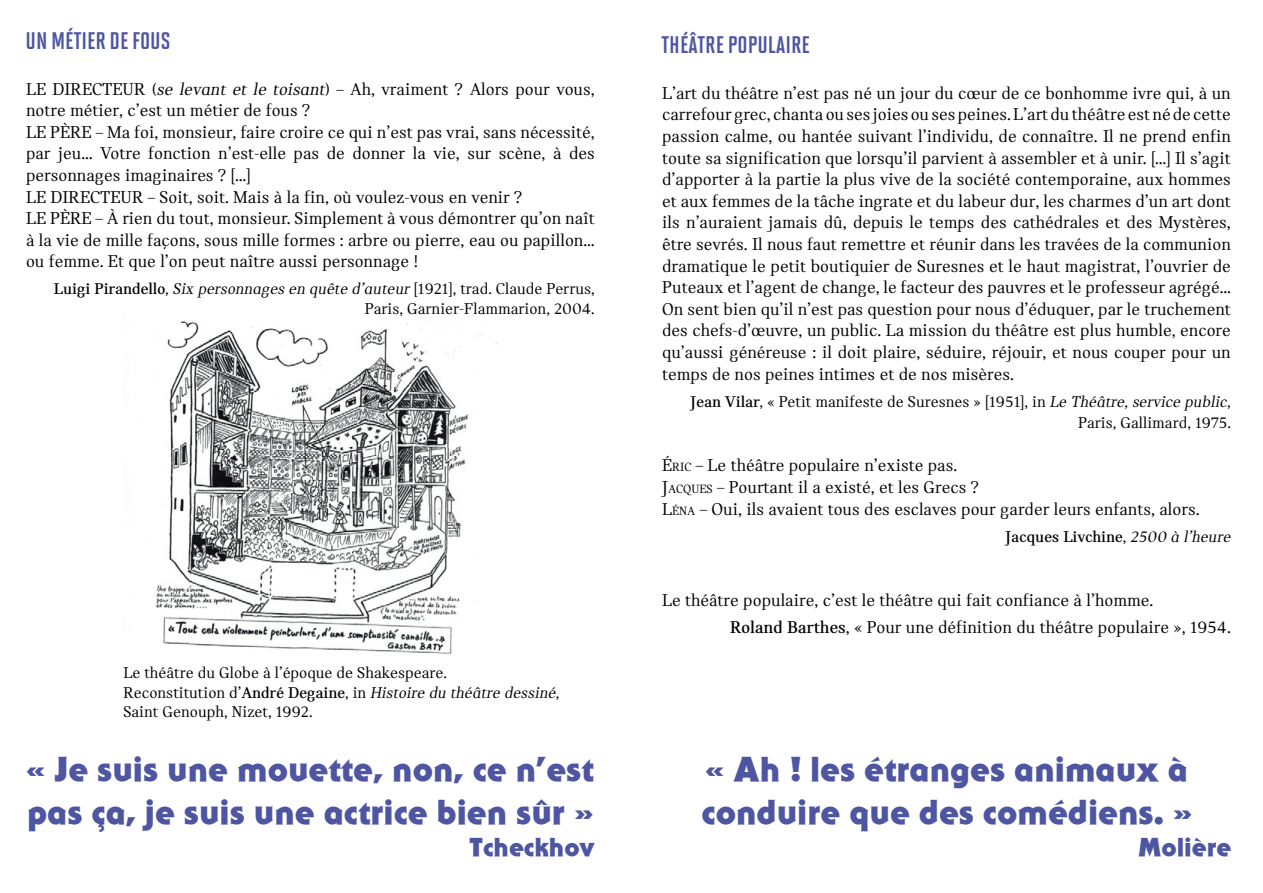
<style>
.page{position:relative;width:1263px;height:893px;background:#fff}
.page>*{position:absolute;margin:0;border:0;box-sizing:border-box;transform-origin:0 0}
.t1{font:36px/43.2px "Serif Gothic Hvy ITCTT Black";color:#4e55a1}
.t2{font:27px "Serif Gothic Hvy ITCTT Black";color:#4e55a1}
.t3{font:24px "Solano Gothic MVB Bd Cap";color:#4e55a1}
.t4{font:18px/21.6px "Catalog";color:#000}
.t5{font:16.5px/19.8px "Catalog";color:#000;text-align:right}
.t6{font:700 16.5px "Catalog";color:#000}
.s1{font-style:italic}
.s2{font-weight:700}
.s3{font-style:inherit}
.s4{font-size:12.6px}
.s5{font-weight:400}
.s6{font-weight:400;font-style:italic}
</style>
<div class="page">
<img style="left:123px;top:316px;width:374px;height:339px">
<h3 class="t3" style="left:26px;top:27px;width:146px">UN MÉTIER DE FOUS</h3>
<p class="t4" style="left:26px;top:78px;width:570px">LE DIRECTEUR (<span class="s1">se levant et le toisant</span>) – Ah, vraiment ? Alors pour vous, notre métier, c’est un métier de fous ?<br>LE PÈRE – Ma foi, monsieur, faire croire ce qui n’est pas vrai, sans nécessité, par jeu… Votre fonction n’est-elle pas de donner la vie, sur scène, à des personnages imaginaires ? […]<br>LE DIRECTEUR – Soit, soit. Mais à la fin, où voulez-vous en venir ?<br>LE PÈRE – À rien du tout, monsieur. Simplement à vous démontrer qu’on naît à la vie de mille façons, sous mille formes : arbre ou pierre, eau ou papillon… ou femme. Et que l’on peut naître aussi personnage !</p>
<p class="t5" style="left:54px;top:279px;width:542px"><span class="s2">Luigi Pirandello</span>, <span class="s1">Six personnages en quête d’auteur</span> [1921], trad. Claude Perrus,<br>Paris, Garnier-Flammarion, 2004.</p>
<p class="t5" style="left:123px;top:663px;width:438px;text-align:left">Le théâtre du Globe à l’époque de Shakespeare.<br>Reconstitution d’<span class="s2">André Degaine</span>, in <span class="s1">Histoire du théâtre dessiné</span>,<br>Saint Genouph, Nizet, 1992.</p>
<h1 class="t1" style="left:27px;top:747px;width:569px">« Je suis une mouette, non, ce n’est pas ça, je suis une actrice bien sûr »</h1>
<h2 class="t2" style="left:470px;top:832px;width:127px">Tcheckhov</h2>
<h3 class="t3" style="left:662px;top:31px;width:150px">THÉÂTRE POPULAIRE</h3>
<p class="t4" style="left:662px;top:82px;width:570px;text-align:justify">L’art du théâtre n’est pas né un jour du cœur de ce bonhomme ivre qui, à un carrefour grec, chanta ou ses joies ou ses peines. L’art du théâtre est né de cette passion calme, ou hantée suivant l’individu, de connaître. Il ne prend enfin toute sa signification que lorsqu’il parvient à assembler et à unir. […] Il s’agit d’apporter à la partie la plus vive de la société contemporaine, aux hommes et aux femmes de la tâche ingrate et du labeur dur, les charmes d’un art dont ils n’auraient jamais dû, depuis le temps des cathédrales et des Mystères, être sevrés. Il nous faut remettre et réunir dans les travées de la communion dramatique le petit boutiquier de Suresnes et le haut magistrat, l’ouvrier de Puteaux et l’agent de change, le facteur des pauvres et le professeur agrégé… On sent bien qu’il n’est pas question pour nous d’éduquer, par le truchement des chefs-d’œuvre, un public. La mission du théâtre est plus humble, encore qu’aussi généreuse : il doit plaire, séduire, réjouir, et nous couper pour un temps de nos peines intimes et de nos misères.</p>
<p class="t5" style="left:690px;top:390px;width:542px;line-height:21.6px"><span class="s2">Jean Vilar</span>, « Petit manifeste de Suresnes » [1951], in <span class="s1">Le Théâtre, service public</span>,<br>Paris, Gallimard, 1975.</p>
<p class="t4" style="left:662px;top:455px;width:539px"><span class="s3">É</span><span class="s4">RIC</span> – Le théâtre populaire n’existe pas.<br><span class="s3">J</span><span class="s4">ACQUES</span> – Pourtant il a existé, et les Grecs ?<br><span class="s3">L</span><span class="s4">ÉNA</span> – Oui, ils avaient tous des esclaves pour garder leurs enfants, alors.</p>
<p class="t6" style="left:1005px;top:527px;width:227px">Jacques Livchine<span class="s5">,</span> <span class="s6">2500 à l’heure</span></p>
<p class="t4" style="left:730px;top:587px;width:502px;line-height:27px;text-indent:-68px">Le théâtre populaire, c’est le théâtre qui fait confiance à l’homme.<br><span class="s2">Roland Barthes</span>, « Pour une définition du théâtre populaire », 1954.</p>
<h1 class="t1" style="left:702px;top:747px;width:492px">« Ah ! les étranges animaux à conduire que des comédiens. »</h1>
<h2 class="t2" style="left:1138px;top:832px;width:95px">Molière</h2>
</div>
